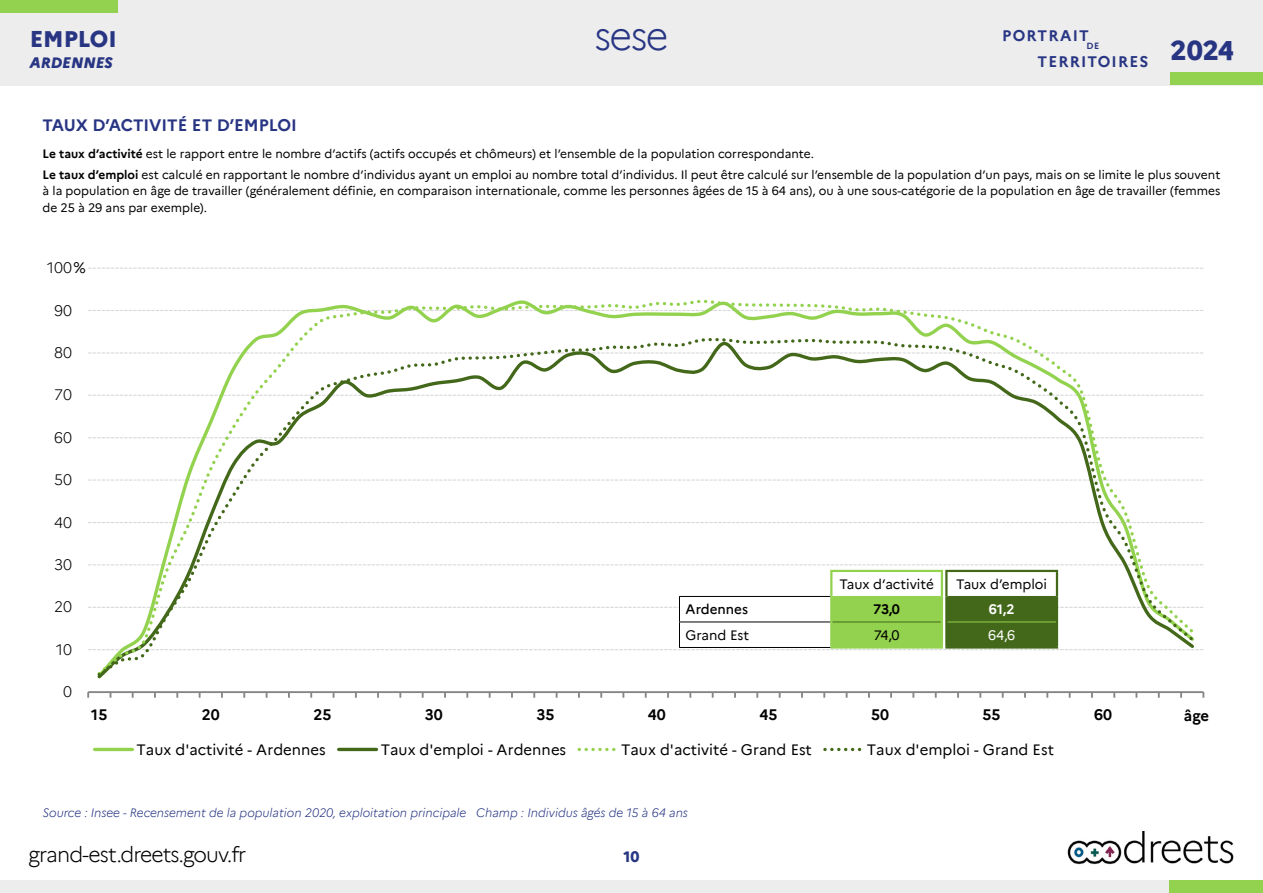
<style>
.page{position:relative;width:1263px;height:893px;background:#fff}
.page>*{position:absolute;margin:0;border:0;box-sizing:border-box;transform-origin:0 0}
.t1{font:300 39px "Marianne";color:#283583}
.t2{font:800 27px "Marianne";color:#283583}
.t3{font:800 22.5px "Marianne";color:#283583}
.t4{font:300 21px "Marianne";color:#000}
.t5{font:700 16.5px "Marianne";color:#283583}
.t6{font:700 15.3px "Marianne";letter-spacing:.075em;color:#283583}
.t7{font:15px "Marianne";color:#000}
.t8{font:300 15px "Marianne";color:#000}
.t9{font:700 15px "Marianne";color:#000}
.t10{font:italic 800 15px "Marianne";color:#283583}
.t11{font:800 15px "Marianne";color:#283583}
.t12{font:13.5px "Marianne";color:#000}
.t13{font:500 13.5px "Marianne";color:#000}
.t14{font:700 13.5px "Marianne";color:#000}
.t15{font:700 13.5px "Marianne";color:#fff}
.t16{font:13.5px "Marianne";color:#fff}
.t17{font:12px/20.7px "Marianne";color:#000}
.t18{font:italic 300 12px "Marianne";color:#283583}
.t19{font:700 8.85px "Marianne";color:#283583}
.s1{font-weight:700}
.s2{font-weight:400}
</style>
<div class="page">
<img style="left:1067px;top:832px;width:167px;height:33px">
<div style="left:0;top:0;width:1263px;height:85px;background:#ededed"></div>
<div style="left:0;top:880px;width:1263px;height:13px;background:#ededed"></div>
<div style="left:1170px;top:880px;width:93px;height:13px;background:#93d24e"></div>
<div style="left:0;top:0;width:118px;height:13px;background:#93d24e"></div>
<div style="left:1170px;top:72px;width:93px;height:13px;background:#93d24e"></div>
<svg style="left:88px;top:268px;width:1115px;height:1px"></svg>
<hr style="left:88px;top:691px;width:1115px;height:2px;background:#868686">
<svg style="left:95px;top:299px;width:1102px;height:36px"></svg>
<svg style="left:95px;top:335px;width:1102px;height:344px"></svg>
<hr style="left:95px;top:748px;width:37px;height:3px;background:#93d24e">
<hr style="left:339px;top:748px;width:37px;height:3px;background:#43681a">
<svg style="left:579px;top:748px;width:37px;height:3px"></svg>
<svg style="left:825px;top:748px;width:37px;height:3px"></svg>
<hr style="left:830px;top:570px;width:113px;height:2px;background:#93d24e">
<hr style="left:945px;top:570px;width:113px;height:2px;background:#43681a">
<svg style="left:88px;top:571px;width:1115px;height:79px"></svg>
<hr style="left:679px;top:596px;width:151px;height:1px;background:#000">
<hr style="left:679px;top:622px;width:151px;height:1px;background:#000">
<hr style="left:679px;top:647px;width:151px;height:1px;background:#000">
<h3 class="t3" style="left:30px;top:21px;width:89px">EMPLOI</h3>
<p class="t10" style="left:30px;top:51px;width:84px">ARDENNES</p>
<h3 class="t5" style="left:43px;top:113px;width:256px">TAUX D’ACTIVITÉ ET D’EMPLOI</h3>
<h1 class="t1" style="left:594px;top:6px;width:76px">sese</h1>
<h2 class="t2" style="left:1170px;top:29px;width:65px">2024</h2>
<p class="t6" style="left:1002px;top:24px;width:88px">PORTRAIT</p>
<p class="t19" style="left:1086px;top:39px;width:14px">DE</p>
<p class="t6" style="left:1037px;top:50px;width:112px">TERRITOIRES</p>
<p class="t17" style="left:43px;top:142px;width:1179px"><span class="s1">LE TAUX D’ACTIVITÉ</span> est le rapport entre le nombre d’actifs (actifs occupés et chômeurs) et l’ensemble de la population correspondante.<br><span class="s1">LE TAUX D’EMPLOI</span> est calculé en rapportant le nombre d’individus ayant un emploi au nombre total d’individus. Il peut être calculé sur l’ensemble de la population d’un pays, mais on se limite le plus souvent</p>
<p class="t17" style="left:43px;top:182px;width:1179px;line-height:16.5px">à la population en âge de travailler (généralement définie, en comparaison internationale, comme les personnes âgées de 15 à 64 ans), ou à une sous-catégorie de la population en âge de travailler (femmes de 25 à 29 ans par exemple).</p>
<p class="t8" style="left:47px;top:256px;width:40px">100<span class="s2">%</span></p>
<p class="t8" style="left:54px;top:299px;width:19px">90</p>
<p class="t8" style="left:54px;top:341px;width:19px">80</p>
<p class="t8" style="left:54px;top:383px;width:19px">70</p>
<p class="t8" style="left:54px;top:426px;width:19px">60</p>
<p class="t8" style="left:54px;top:468px;width:19px">50</p>
<p class="t8" style="left:54px;top:511px;width:19px">40</p>
<p class="t8" style="left:54px;top:553px;width:19px">30</p>
<p class="t8" style="left:54px;top:595px;width:19px">20</p>
<p class="t8" style="left:56px;top:638px;width:17px">10</p>
<p class="t8" style="left:63px;top:680px;width:10px">0</p>
<p class="t12" style="left:839px;top:573px;width:96px">Taux d’activité</p>
<p class="t12" style="left:956px;top:573px;width:92px">Taux d’emploi</p>
<p class="t13" style="left:685px;top:599px;width:64px">Ardennes</p>
<p class="t14" style="left:873px;top:599px;width:28px">73,0</p>
<p class="t15" style="left:989px;top:599px;width:27px">61,2</p>
<p class="t12" style="left:685px;top:625px;width:65px">Grand Est</p>
<p class="t12" style="left:874px;top:625px;width:27px">74,0</p>
<p class="t16" style="left:988px;top:625px;width:29px">64,6</p>
<p class="t9" style="left:91px;top:703px;width:17px">15</p>
<p class="t9" style="left:202px;top:703px;width:19px">20</p>
<p class="t9" style="left:313px;top:703px;width:19px">25</p>
<p class="t9" style="left:425px;top:703px;width:19px">30</p>
<p class="t9" style="left:536px;top:703px;width:19px">35</p>
<p class="t9" style="left:648px;top:703px;width:19px">40</p>
<p class="t9" style="left:759px;top:703px;width:19px">45</p>
<p class="t9" style="left:871px;top:703px;width:19px">50</p>
<p class="t9" style="left:982px;top:703px;width:19px">55</p>
<p class="t9" style="left:1094px;top:703px;width:19px">60</p>
<p class="t7" style="left:137px;top:738px;width:191px">Taux d'activité - Ardennes</p>
<p class="t7" style="left:381px;top:738px;width:187px">Taux d'emploi - Ardennes</p>
<p class="t7" style="left:621px;top:738px;width:192px">Taux d'activité - Grand Est</p>
<p class="t7" style="left:867px;top:738px;width:189px">Taux d'emploi - Grand Est</p>
<p class="t18" style="left:43px;top:803px;width:647px">Source : Insee - Recensement de la population 2020, exploitation principale Champ : Individus âgés de 15 à 64 ans</p>
<h3 class="t4" style="left:28px;top:838px;width:219px">grand-est.dreets.gouv.fr</h3>
<p class="t11" style="left:623px;top:845px;width:17px">10</p>
<p class="t9" style="left:1184px;top:704px;width:27px">ÂGE</p>
</div>
